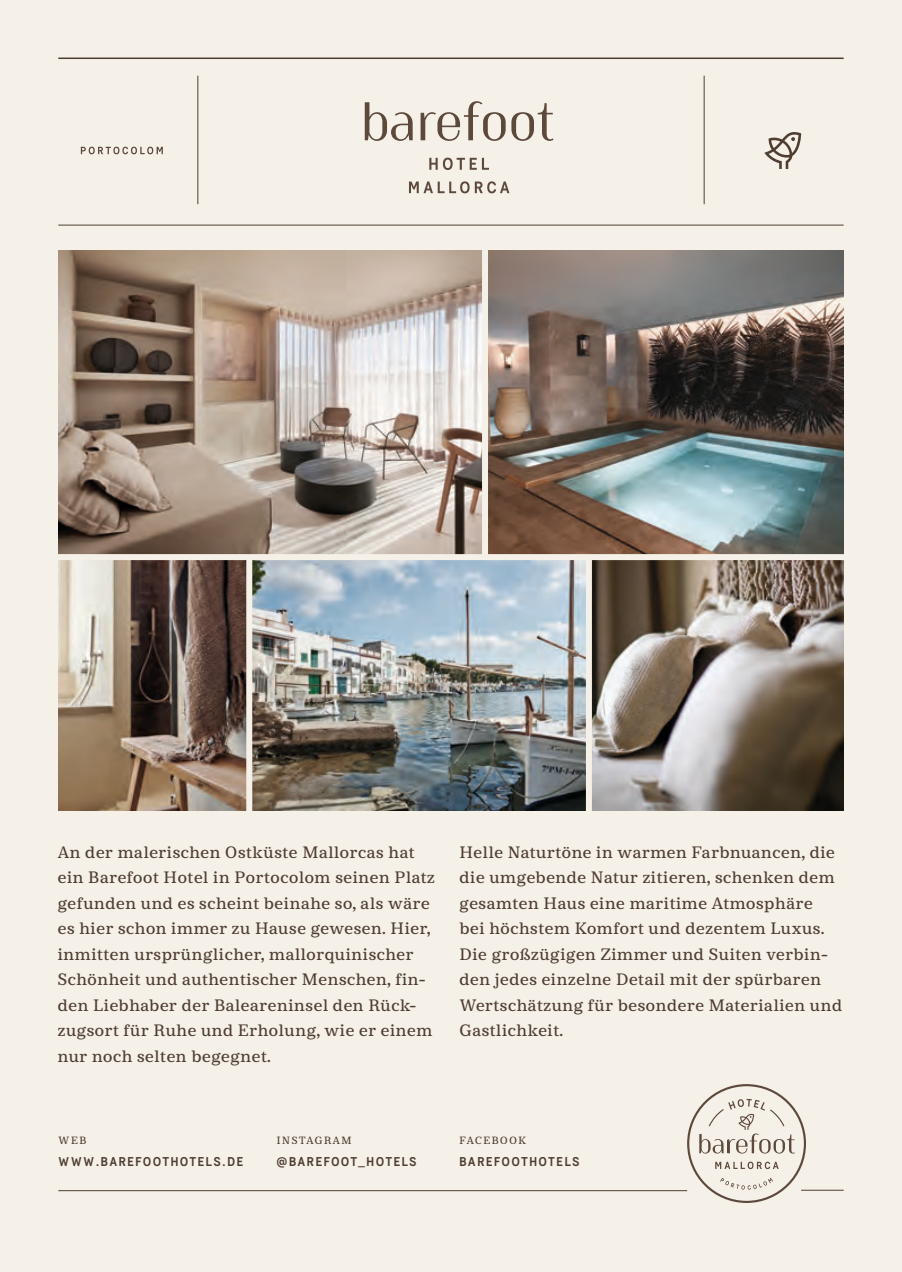
<style>
.page{position:relative;width:902px;height:1272px;background:#fff}
.page>*{position:absolute;margin:0;border:0;box-sizing:border-box;transform-origin:0 0}
.t1{font:500 16.5px/25.5px "Deccan";color:#4f3d32}
.t2{font:500 12px "Dart 4 F";letter-spacing:.1em;color:#4f3d32}
.t3{font:500 10.5px "Deccan";letter-spacing:.1em;color:#4f3d32}
</style>
<div class="page">
<div style="left:0;top:0;width:901px;height:1271px;background:#f5f1e8"></div>
<hr style="left:58px;top:58px;width:785px;height:1px;background:#4f3d32">
<svg style="left:687px;top:1084px;width:119px;height:118px"></svg>
<hr style="left:801px;top:1189px;width:42px;height:1px;background:#4f3d32">
<hr style="left:58px;top:1190px;width:629px;height:1px;background:#4f3d32">
<svg style="left:511px;top:103px;width:42px;height:38px"></svg>
<svg style="left:420px;top:101px;width:85px;height:40px"></svg>
<svg style="left:365px;top:102px;width:47px;height:39px"></svg>
<svg style="left:429px;top:158px;width:60px;height:12px"></svg>
<svg style="left:409px;top:181px;width:100px;height:12px"></svg>
<svg style="left:764px;top:132px;width:37px;height:37px"></svg>
<hr style="left:703px;top:76px;width:1px;height:128px;background:#4f3d32">
<hr style="left:197px;top:76px;width:1px;height:128px;background:#4f3d32">
<svg style="left:81px;top:147px;width:82px;height:7px"></svg>
<hr style="left:58px;top:225px;width:785px;height:1px;background:#4f3d32">
<img style="left:58px;top:251px;width:785px;height:559px">
<div style="left:47px;top:554px;width:808px;height:6px;background:#f5f1e8"></div>
<div style="left:246px;top:557px;width:6px;height:260px;background:#f5f1e8"></div>
<div style="left:586px;top:557px;width:6px;height:260px;background:#f5f1e8"></div>
<div style="left:482px;top:247px;width:6px;height:311px;background:#f5f1e8"></div>
<p class="t1" style="left:57px;top:839px;width:379px">An der malerischen Ostküste Mallorcas hat ein Barefoot Hotel in Portocolom seinen Platz gefunden und es scheint beinahe so, als wäre es hier schon immer zu Hause gewesen. Hier, inmitten ursprünglicher, mallorquinischer Schönheit und authentischer Menschen, fin&shy;den Liebhaber der Baleareninsel den Rück&shy;zugsort für Ruhe und Erholung, wie er einem nur noch selten begegnet.</p>
<p class="t1" style="left:459px;top:839px;width:384px">Helle Naturtöne in warmen Farbnuancen, die die umgebende Natur zitieren, schenken dem gesamten Haus eine maritime Atmosphäre bei höchstem Komfort und dezentem Luxus.<br>Die großzügigen Zimmer und Suiten verbin&shy;den jedes einzelne Detail mit der spürbaren Wertschätzung für besondere Materialien und Gastlichkeit.</p>
<p class="t3" style="left:58px;top:1133px;width:30px">WEB</p>
<p class="t2" style="left:58px;top:1152px;width:186px">WWW.BAREFOOTHOTELS.DE</p>
<p class="t3" style="left:276px;top:1133px;width:77px">INSTAGRAM</p>
<p class="t2" style="left:276px;top:1152px;width:142px">@BAREFOOT_HOTELS</p>
<p class="t3" style="left:459px;top:1133px;width:69px">FACEBOOK</p>
<p class="t2" style="left:459px;top:1152px;width:122px">BAREFOOTHOTELS</p>
</div>
